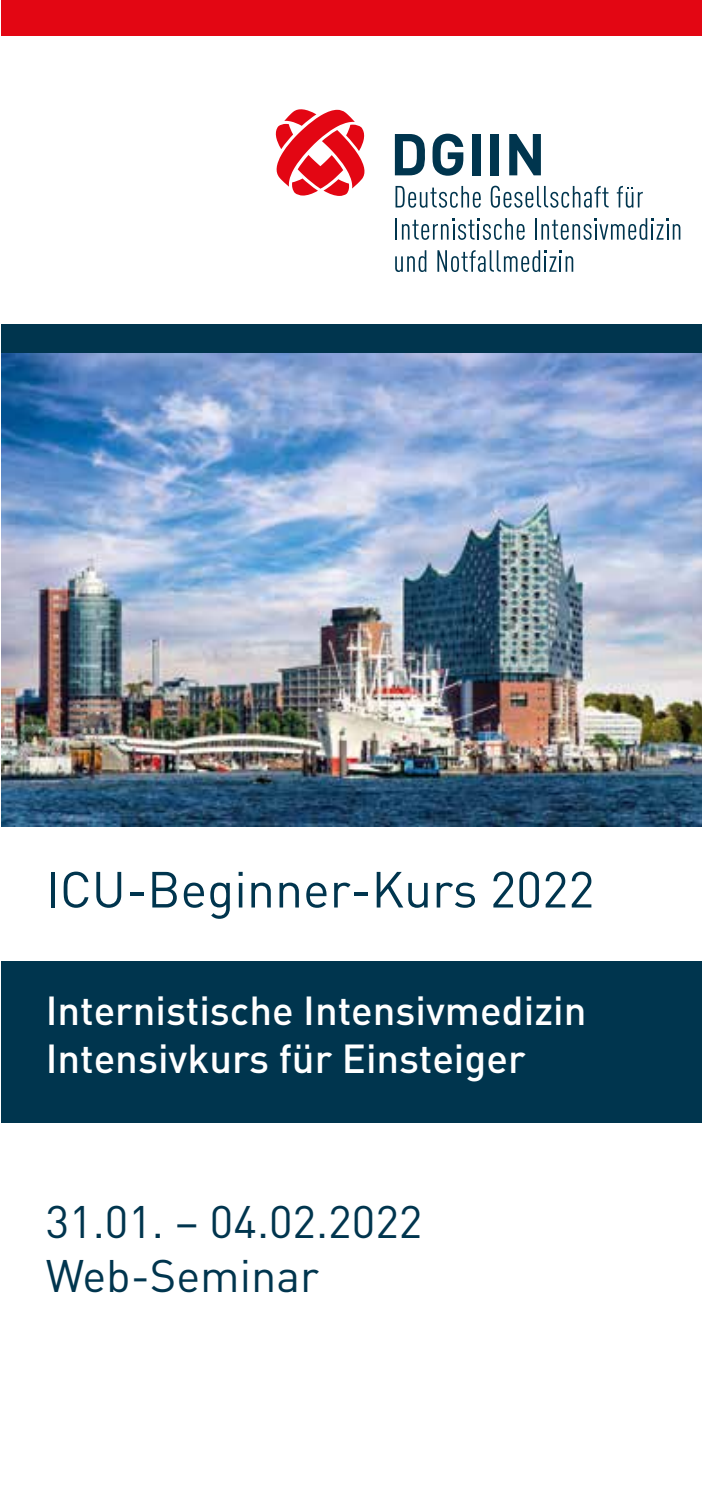
<style>
.page{position:relative;width:702px;height:1489px;background:#fff}
.page>*{position:absolute;margin:0;border:0;box-sizing:border-box;transform-origin:0 0}
.t1{font:50px "DIN Pro";color:#00354e}
.t2{font:45px/54px "DIN Pro";color:#00354e}
.t3{font:500 40px/48px "DIN Pro";color:#fff}
</style>
<div class="page">
<div style="left:1px;top:960px;width:701px;height:162px;background:#00354e"></div>
<div style="left:1px;top:0;width:701px;height:36px;background:#e30613"></div>
<svg style="left:509px;top:134px;width:32px;height:41px"></svg>
<div style="left:490px;top:134px;width:9px;height:41px;background:#00354e"></div>
<div style="left:472px;top:134px;width:8px;height:41px;background:#00354e"></div>
<svg style="left:432px;top:134px;width:31px;height:42px"></svg>
<svg style="left:395px;top:134px;width:30px;height:41px"></svg>
<svg style="left:395px;top:186px;width:85px;height:22px"></svg>
<svg style="left:490px;top:186px;width:118px;height:22px"></svg>
<svg style="left:616px;top:186px;width:26px;height:22px"></svg>
<hr style="left:395px;top:218px;width:2px;height:22px;background:#00354e">
<svg style="left:402px;top:218px;width:122px;height:22px"></svg>
<hr style="left:535px;top:218px;width:2px;height:22px;background:#00354e">
<svg style="left:541px;top:218px;width:139px;height:22px"></svg>
<svg style="left:395px;top:250px;width:31px;height:22px"></svg>
<svg style="left:437px;top:250px;width:136px;height:22px"></svg>
<svg style="left:275px;top:109px;width:90px;height:87px"></svg>
<img style="left:1px;top:352px;width:701px;height:474px">
<div style="left:1px;top:324px;width:701px;height:28px;background:#00354e"></div>
<p class="t1" style="left:46px;top:850px;width:550px">ICU-Beginner-Kurs 2022</p>
<p class="t3" style="left:46px;top:982px;width:542px">Internistische Intensivmedizin<br>Intensivkurs für Einsteiger</p>
<p class="t2" style="left:46px;top:1189px;width:378px">31.01. – 04.02.2022<br>Web-Seminar</p>
</div>
